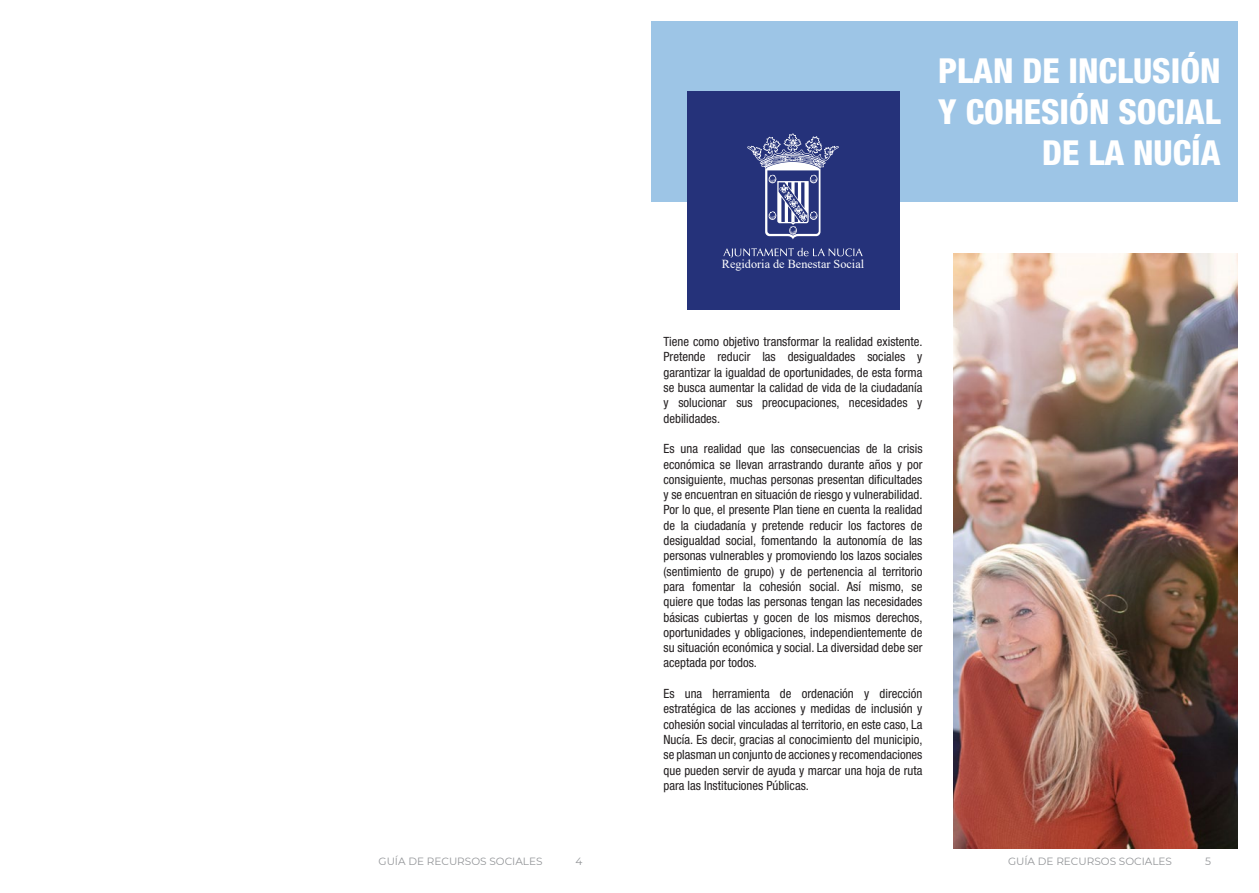
<style>
.page{position:relative;width:1259px;height:893px;background:#fff}
.page>*{position:absolute;margin:0;border:0;box-sizing:border-box;transform-origin:0 0}
.t1{font:800 condensed 34.5px/41.4px "Helvetica Neue LT Std";color:#fff;text-align:right}
.t2{font:condensed 12.75px/15.3px "Helvetica Neue LT Std";color:#231f20;text-align:justify}
.t3{font:12.15px "Times New Roman";color:#fff}
.t4{font:10.5px "Montserrat";color:#939598}
</style>
<div class="page">
<div style="left:651px;top:21px;width:586px;height:181px;background:#9dc5e6"></div>
<div style="left:686px;top:91px;width:213px;height:219px;background:#25327a"></div>
<svg style="left:723px;top:248px;width:139px;height:10px"></svg>
<svg style="left:747px;top:133px;width:91px;height:106px"></svg>
<img style="left:953px;top:253px;width:284px;height:595px">
<p class="t1" style="left:938px;top:49px;width:284px">PLAN DE INCLUSIÓN<br>Y COHESIÓN SOCIAL<br>DE LA NUCÍA</p>
<p class="t3" style="left:722px;top:255px;width:144px">Regidoria de Benestar Social</p>
<p class="t2" style="left:663px;top:334px;width:260px">Tiene como objetivo transformar la realidad existente.<br>Pretende reducir las desigualdades sociales y garantizar la igualdad de oportunidades, de esta forma se busca aumentar la calidad de vida de la ciudadanía y solucionar sus preocupaciones, necesidades y debilidades.</p>
<p class="t2" style="left:663px;top:441px;width:260px">Es una realidad que las consecuencias de la crisis económica se llevan arrastrando durante años y por consiguiente, muchas personas presentan dificultades y se encuentran en situación de riesgo y vulnerabilidad.<br>Por lo que, el presente Plan tiene en cuenta la realidad de la ciudadanía y pretende reducir los factores de desigualdad social, fomentando la autonomía de las personas vulnerables y promoviendo los lazos sociales (sentimiento de grupo) y de pertenencia al territorio para fomentar la cohesión social. Así mismo, se quiere que todas las personas tengan las necesidades básicas cubiertas y gocen de los mismos derechos, oportunidades y obligaciones, independientemente de su situación económica y social. La diversidad debe ser aceptada por todos.</p>
<p class="t2" style="left:663px;top:686px;width:260px">Es una herramienta de ordenación y dirección estratégica de las acciones y medidas de inclusión y cohesión social vinculadas al territorio, en este caso, La Nucía. Es decir, gracias al conocimiento del municipio, se plasman un conjunto de acciones y recomendaciones que pueden servir de ayuda y marcar una hoja de ruta para las Instituciones Públicas.</p>
<p class="t4" style="left:378px;top:854px;width:165px">GUÍA DE RECURSOS SOCIALES</p>
<p class="t4" style="left:575px;top:854px;width:8px">4</p>
<p class="t4" style="left:1008px;top:854px;width:165px">GUÍA DE RECURSOS SOCIALES</p>
<p class="t4" style="left:1205px;top:854px;width:7px">5</p>
</div>
